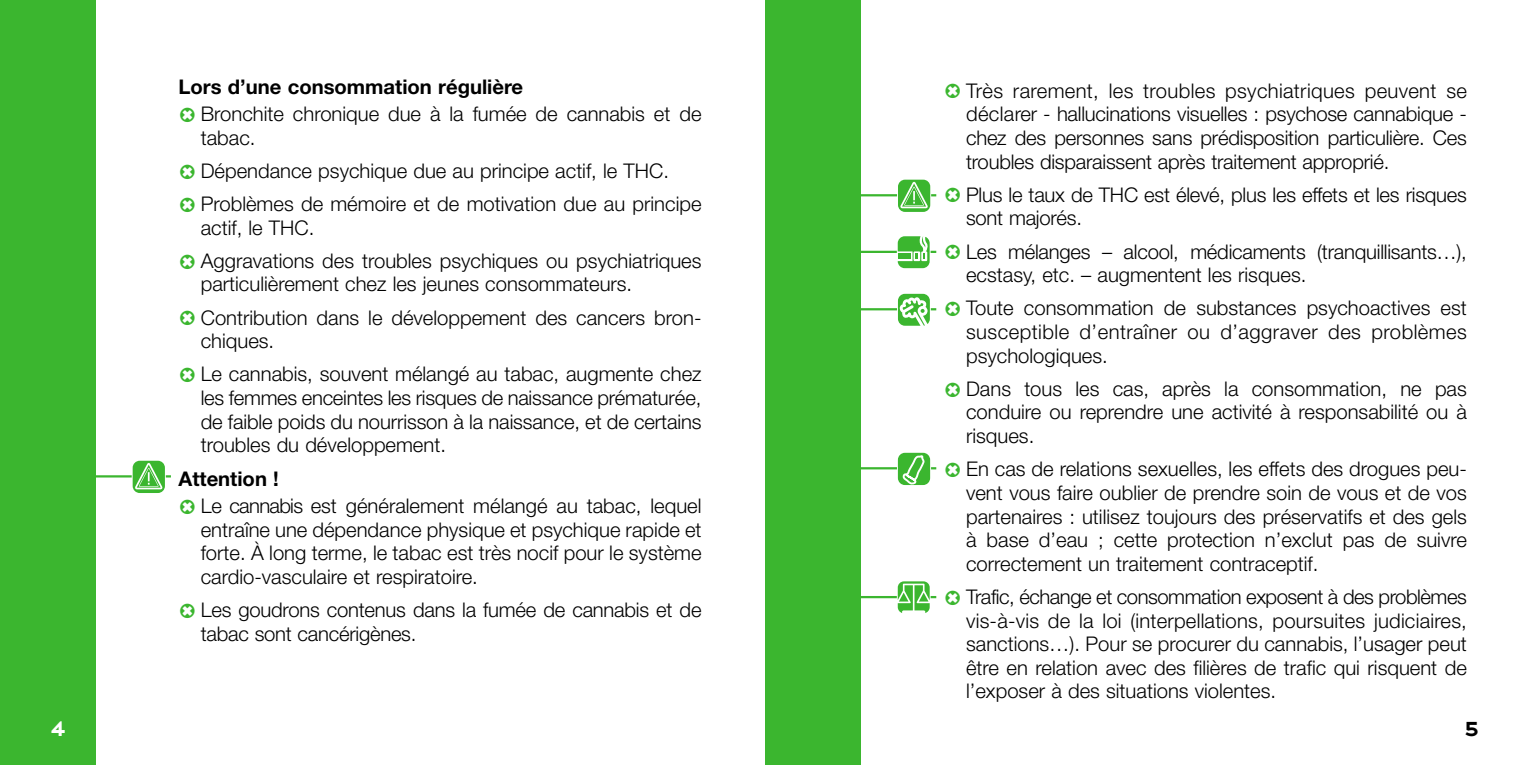
<style>
.page{position:relative;width:1530px;height:765px;background:#fff}
.page>*{position:absolute;margin:0;border:0;box-sizing:border-box;transform-origin:0 0}
.t1{font:27px "Base Nine Small Caps";color:#fff}
.t2{font:27px "Base Nine Small Caps";color:#000}
.t3{font:300 20.25px/23.6px "Helvetica Neue";color:#000}
.s1{font-weight:700}
</style>
<div class="page">
<div style="left:765px;top:0;width:96px;height:765px;background:#3bb62f"></div>
<div style="left:0;top:0;width:96px;height:765px;background:#3bb62f"></div>
<hr style="left:80px;top:475px;width:91px;height:3px;background:#3bb62f">
<svg style="left:132px;top:460px;width:34px;height:34px"></svg>
<svg style="left:133px;top:461px;width:32px;height:32px"></svg>
<hr style="left:845px;top:194px;width:91px;height:2px;background:#3bb62f">
<svg style="left:897px;top:179px;width:34px;height:34px"></svg>
<svg style="left:898px;top:180px;width:32px;height:32px"></svg>
<hr style="left:845px;top:467px;width:91px;height:2px;background:#3bb62f">
<svg style="left:897px;top:452px;width:34px;height:34px"></svg>
<div style="left:898px;top:453px;width:32px;height:32px;background:#3bb62f;border-radius:7px"></div>
<svg style="left:902px;top:455px;width:22px;height:31px"></svg>
<hr style="left:845px;top:308px;width:91px;height:2px;background:#3bb62f">
<svg style="left:897px;top:293px;width:34px;height:34px"></svg>
<svg style="left:898px;top:294px;width:32px;height:32px"></svg>
<hr style="left:845px;top:596px;width:91px;height:2px;background:#3bb62f">
<svg style="left:897px;top:580px;width:34px;height:34px"></svg>
<svg style="left:898px;top:581px;width:32px;height:32px"></svg>
<hr style="left:845px;top:251px;width:91px;height:2px;background:#3bb62f">
<svg style="left:897px;top:235px;width:34px;height:34px"></svg>
<svg style="left:898px;top:236px;width:32px;height:32px"></svg>
<div style="left:898px;top:254px;width:12px;height:5px;background:#3bb62f"></div>
<p class="t3" style="left:179px;top:75px;width:524px;line-height:26.8px"><span class="s1">Lors d’une consommation régulière<br></span><sub>C</sub> Bronchite chronique due à la fumée de cannabis et de</p>
<p class="t3" style="left:179px;top:123px;width:524px;line-height:33.3px;text-indent:22px">tabac.<br><sub>C</sub> Dépendance psychique due au principe actif, le THC.<br><sub>C</sub> Problèmes de mémoire et de motivation due au principe</p>
<p class="t3" style="left:179px;top:213px;width:524px;line-height:33.3px;text-indent:22px">actif, le THC.<br><sub>C</sub> Aggravations des troubles psychiques ou psychiatriques</p>
<p class="t3" style="left:179px;top:269px;width:524px;line-height:33.3px;text-indent:22px">particulièrement chez les jeunes consommateurs.<br><sub>C</sub> Contribution dans le développement des cancers bron-</p>
<p class="t3" style="left:179px;top:326px;width:524px;line-height:33.3px;text-indent:22px">chiques.<br><sub>C</sub> Le cannabis, souvent mélangé au tabac, augmente chez</p>
<p class="t3" style="left:201px;top:388px;width:502px;text-align:justify">les femmes enceintes les risques de naissance prématurée, de faible poids du nourrisson à la naissance, et de certains troubles du développement.</p>
<p class="t3" style="left:179px;top:466px;width:524px;line-height:27.4px"><span class="s1">Attention !<br></span><sub>C</sub> Le cannabis est généralement mélangé au tabac, lequel</p>
<p class="t3" style="left:201px;top:519px;width:502px;text-align:justify">entraîne une dépendance physique et psychique rapide et forte. À long terme, le tabac est très nocif pour le système cardio-vasculaire et respiratoire.</p>
<p class="t3" style="left:201px;top:600px;width:502px;text-indent:-22px"><sub>C</sub> Les goudrons contenus dans la fumée de cannabis et de tabac sont cancérigènes.</p>
<p class="t3" style="left:966px;top:81px;width:502px;text-align:justify;text-indent:-22px"><sub>C</sub> Très rarement, les troubles psychiatriques peuvent se déclarer - hallucinations visuelles : psychose cannabique - chez des personnes sans prédisposition particulière. Ces troubles disparaissent après traitement approprié.</p>
<p class="t3" style="left:966px;top:185px;width:502px;text-indent:-22px"><sub>C</sub> Plus le taux de THC est élevé, plus les effets et les risques sont majorés.</p>
<p class="t3" style="left:966px;top:241px;width:502px;text-indent:-22px"><sub>C</sub> Les mélanges – alcool, médicaments (tranquillisants…), ecstasy, etc. – augmentent les risques.</p>
<p class="t3" style="left:966px;top:298px;width:502px;text-align:justify;text-indent:-22px"><sub>C</sub> Toute consommation de substances psychoactives est susceptible d’entraîner ou d’aggraver des problèmes psychologiques.</p>
<p class="t3" style="left:966px;top:379px;width:502px;text-align:justify;text-indent:-22px"><sub>C</sub> Dans tous les cas, après la consommation, ne pas conduire ou reprendre une activité à responsabilité ou à risques.</p>
<p class="t3" style="left:966px;top:459px;width:502px;text-align:justify;text-indent:-22px"><sub>C</sub> En cas de relations sexuelles, les effets des drogues peu&shy;vent vous faire oublier de prendre soin de vous et de vos partenaires : utilisez toujours des préservatifs et des gels à base d’eau ; cette protection n’exclut pas de suivre correctement un traitement contraceptif.</p>
<p class="t3" style="left:966px;top:587px;width:502px;text-align:justify;text-indent:-22px"><sub>C</sub> Trafic, échange et consommation exposent à des problèmes vis-à-vis de la loi (interpellations, poursuites judiciaires, sanctions…). Pour se procurer du cannabis, l’usager peut être en relation avec des filières de trafic qui risquent de l’exposer à des situations violentes.</p>
<h1 class="t1" style="left:50px;top:711px;width:20px">4</h1>
<h1 class="t2" style="left:1463px;top:711px;width:20px">5</h1>
</div>
